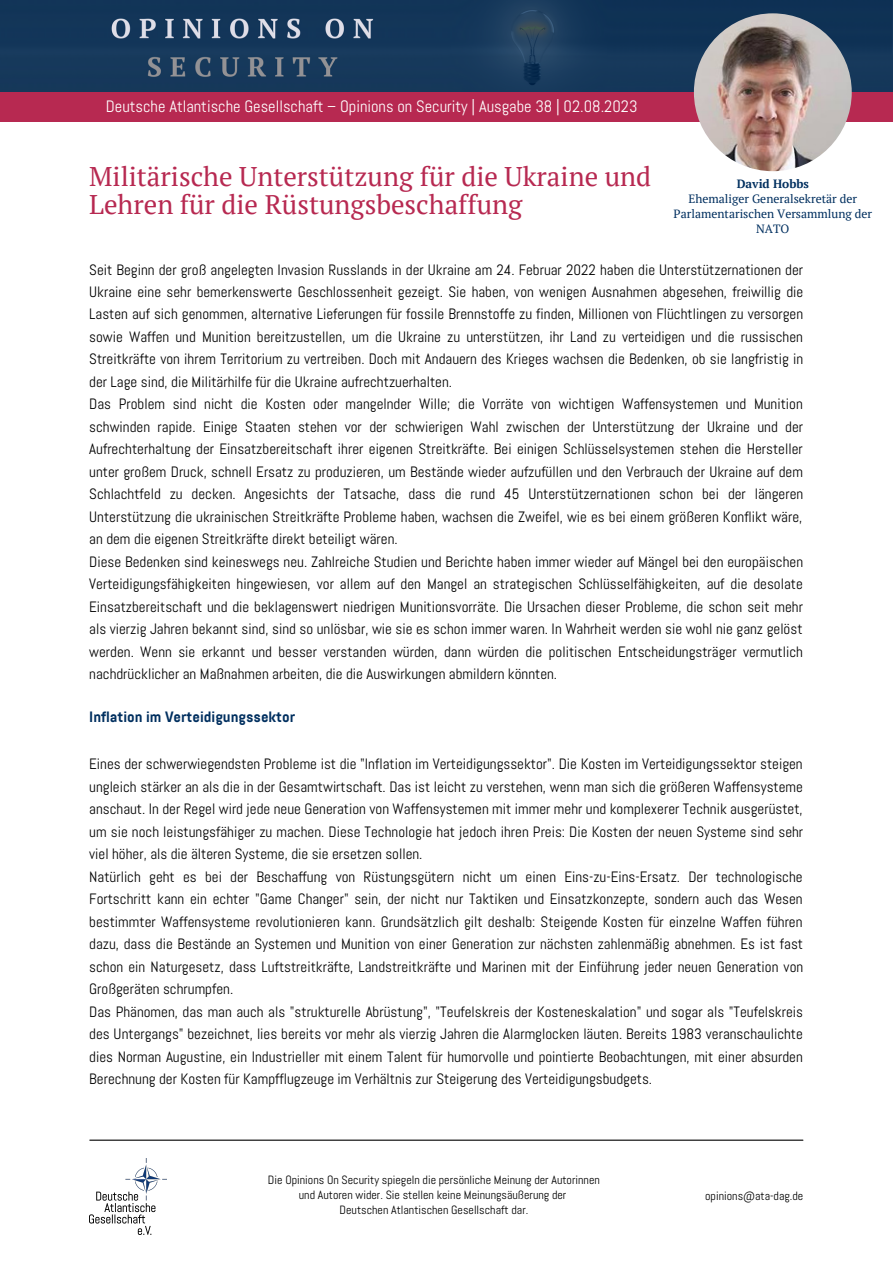
<style>
.page{position:relative;width:893px;height:1264px;background:#fff}
.page>*{position:absolute;margin:0;border:0;box-sizing:border-box;transform-origin:0 0}
.t1{font:27px/28px "PT Serif";color:#b72951}
.t2{font:16.5px "Abel";color:#fff}
.t3{font:15px/22.5px "Abel";color:#000;text-align:justify}
.t4{font:700 15px "Abel Pro";color:#002f5f}
.t5{font:12px/15px "Abel";color:#000;text-align:center}
.t6{font:12px/15px "PT Serif";color:#002f5f;text-align:center}
.t7{font:700 12px "PT Serif";color:#002f5f}
</style>
<div class="page">
<img style="left:891px;top:0;width:1px;height:92px">
<hr style="left:90px;top:1139px;width:712px;height:1px;background:#000">
<img style="left:0;top:0;width:891px;height:92px">
<div style="left:0;top:92px;width:892px;height:30px;background:#b72951"></div>
<img style="left:89px;top:1158px;width:78px;height:75px">
<img style="left:693px;top:13px;width:158px;height:158px;border-radius:50%">
<p class="t2" style="left:106px;top:95px;width:533px">Deutsche Atlantische Gesellschaft – Opinions on Security | Ausgabe 38 | 02.08.2023</p>
<p class="t1" style="left:89px;top:162px;width:563px">Militärische Unterstützung für die Ukraine und<br>Lehren für die Rüstungsbeschaffung</p>
<p class="t7" style="left:736px;top:175px;width:74px">David Hobbs</p>
<p class="t6" style="left:673px;top:191px;width:200px">Ehemaliger Generalsekretär der<br>Parlamentarischen Versammlung der<br>NATO</p>
<p class="t3" style="left:89px;top:258px;width:715px">Seit Beginn der groß angelegten Invasion Russlands in der Ukraine am 24. Februar 2022 haben die Unterstützernationen der Ukraine eine sehr bemerkenswerte Geschlossenheit gezeigt. Sie haben, von wenigen Ausnahmen abgesehen, freiwillig die Lasten auf sich genommen, alternative Lieferungen für fossile Brennstoffe zu finden, Millionen von Flüchtlingen zu versorgen sowie Waffen und Munition bereitzustellen, um die Ukraine zu unterstützen, ihr Land zu verteidigen und die russischen Streitkräfte von ihrem Territorium zu vertreiben. Doch mit Andauern des Krieges wachsen die Bedenken, ob sie langfristig in der Lage sind, die Militärhilfe für die Ukraine aufrechtzuerhalten.</p>
<p class="t3" style="left:89px;top:393px;width:715px">Das Problem sind nicht die Kosten oder mangelnder Wille; die Vorräte von wichtigen Waffensystemen und Munition schwinden rapide. Einige Staaten stehen vor der schwierigen Wahl zwischen der Unterstützung der Ukraine und der Aufrechterhaltung der Einsatzbereitschaft ihrer eigenen Streitkräfte. Bei einigen Schlüsselsystemen stehen die Hersteller unter großem Druck, schnell Ersatz zu produzieren, um Bestände wieder aufzufüllen und den Verbrauch der Ukraine auf dem Schlachtfeld zu decken. Angesichts der Tatsache, dass die rund 45 Unterstützernationen schon bei der längeren Unterstützung die ukrainischen Streitkräfte Probleme haben, wachsen die Zweifel, wie es bei einem größeren Konflikt wäre, an dem die eigenen Streitkräfte direkt beteiligt wären.</p>
<p class="t3" style="left:89px;top:550px;width:715px">Diese Bedenken sind keineswegs neu. Zahlreiche Studien und Berichte haben immer wieder auf Mängel bei den europäischen Verteidigungsfähigkeiten hingewiesen, vor allem auf den Mangel an strategischen Schlüsselfähigkeiten, auf die desolate Einsatzbereitschaft und die beklagenswert niedrigen Munitionsvorräte. Die Ursachen dieser Probleme, die schon seit mehr als vierzig Jahren bekannt sind, sind so unlösbar, wie sie es schon immer waren. In Wahrheit werden sie wohl nie ganz gelöst werden. Wenn sie erkannt und besser verstanden würden, dann würden die politischen Entscheidungsträger vermutlich nachdrücklicher an Maßnahmen arbeiten, die die Auswirkungen abmildern könnten.</p>
<p class="t4" style="left:89px;top:711px;width:207px">Inflation im Verteidigungssektor</p>
<p class="t3" style="left:89px;top:753px;width:715px">Eines der schwerwiegendsten Probleme ist die "Inflation im Verteidigungssektor". Die Kosten im Verteidigungssektor steigen ungleich stärker an als die in der Gesamtwirtschaft. Das ist leicht zu verstehen, wenn man sich die größeren Waffensysteme anschaut. In der Regel wird jede neue Generation von Waffensystemen mit immer mehr und komplexerer Technik ausgerüstet, um sie noch leistungsfähiger zu machen. Diese Technologie hat jedoch ihren Preis: Die Kosten der neuen Systeme sind sehr viel höher, als die älteren Systeme, die sie ersetzen sollen.</p>
<p class="t3" style="left:89px;top:865px;width:715px">Natürlich geht es bei der Beschaffung von Rüstungsgütern nicht um einen Eins-zu-Eins-Ersatz. Der technologische Fortschritt kann ein echter "Game Changer" sein, der nicht nur Taktiken und Einsatzkonzepte, sondern auch das Wesen bestimmter Waffensysteme revolutionieren kann. Grundsätzlich gilt deshalb: Steigende Kosten für einzelne Waffen führen dazu, dass die Bestände an Systemen und Munition von einer Generation zur nächsten zahlenmäßig abnehmen. Es ist fast schon ein Naturgesetz, dass Luftstreitkräfte, Landstreitkräfte und Marinen mit der Einführung jeder neuen Generation von Großgeräten schrumpfen.</p>
<p class="t3" style="left:89px;top:1000px;width:715px">Das Phänomen, das man auch als "strukturelle Abrüstung", "Teufelskreis der Kosteneskalation" und sogar als "Teufelskreis des Untergangs" bezeichnet, lies bereits vor mehr als vierzig Jahren die Alarmglocken läuten. Bereits 1983 veranschaulichte dies Norman Augustine, ein Industrieller mit einem Talent für humorvolle und pointierte Beobachtungen, mit einer absurden Berechnung der Kosten für Kampfflugzeuge im Verhältnis zur Steigerung des Verteidigungsbudgets.</p>
<p class="t5" style="left:268px;top:1172px;width:333px">Die Opinions On Security spiegeln die persönliche Meinung der Autorinnen und Autoren wider. Sie stellen keine Meinungsäußerung der</p>
<p class="t5" style="left:339px;top:1202px;width:190px">Deutschen Atlantischen Gesellschaft dar.</p>
<p class="t5" style="left:705px;top:1188px;width:100px">opinions@ata-dag.de</p>
</div>
